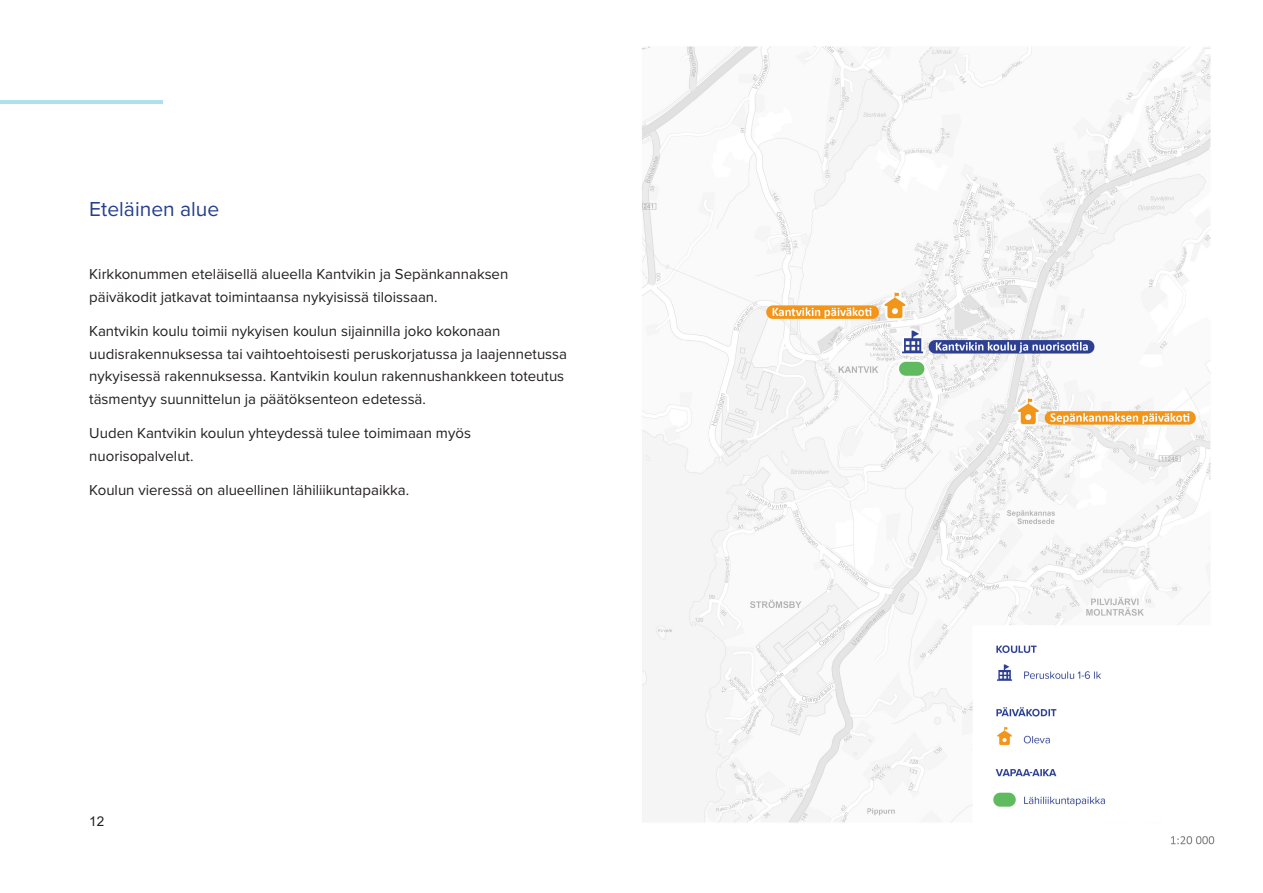
<style>
.page{position:relative;width:1263px;height:893px;background:#fff}
.page>*{position:absolute;margin:0;border:0;box-sizing:border-box;transform-origin:0 0}
.Heading_3{font:21px "Proxima Nova";color:#253f8e}
.t1{font:15px/22.5px "Proxima Nova";color:#231f20}
.t2{font:13.5px "Arial";color:#231f20}
</style>
<div class="page">
<img style="left:642px;top:46px;width:573px;height:799px">
<hr style="left:0;top:100px;width:163px;height:3px;background:#aee0ef">
<p class="Heading_3" style="left:89px;top:194px;width:132px">Eteläinen alue</p>
<p class="t1" style="left:89px;top:263px;width:421px">Kirkkonummen eteläisellä alueella Kantvikin ja Sepänkannaksen päiväkodit jatkavat toimintaansa nykyisissä tiloissaan.</p>
<p class="t1" style="left:89px;top:320px;width:479px">Kantvikin koulu toimii nykyisen koulun sijainnilla joko kokonaan uudisrakennuksessa tai vaihtoehtoisesti peruskorjatussa ja laajennetussa nykyisessä rakennuksessa. Kantvikin koulun rakennushankkeen toteutus täsmentyy suunnittelun ja päätöksenteon edetessä.</p>
<p class="t1" style="left:89px;top:422px;width:383px">Uuden Kantvikin koulun yhteydessä tulee toimimaan myös nuorisopalvelut.</p>
<p class="t1" style="left:89px;top:479px;width:321px">Koulun vieressä on alueellinen lähiliikuntapaikka.</p>
<p class="t2" style="left:89px;top:812px;width:17px">12</p>
</div>
